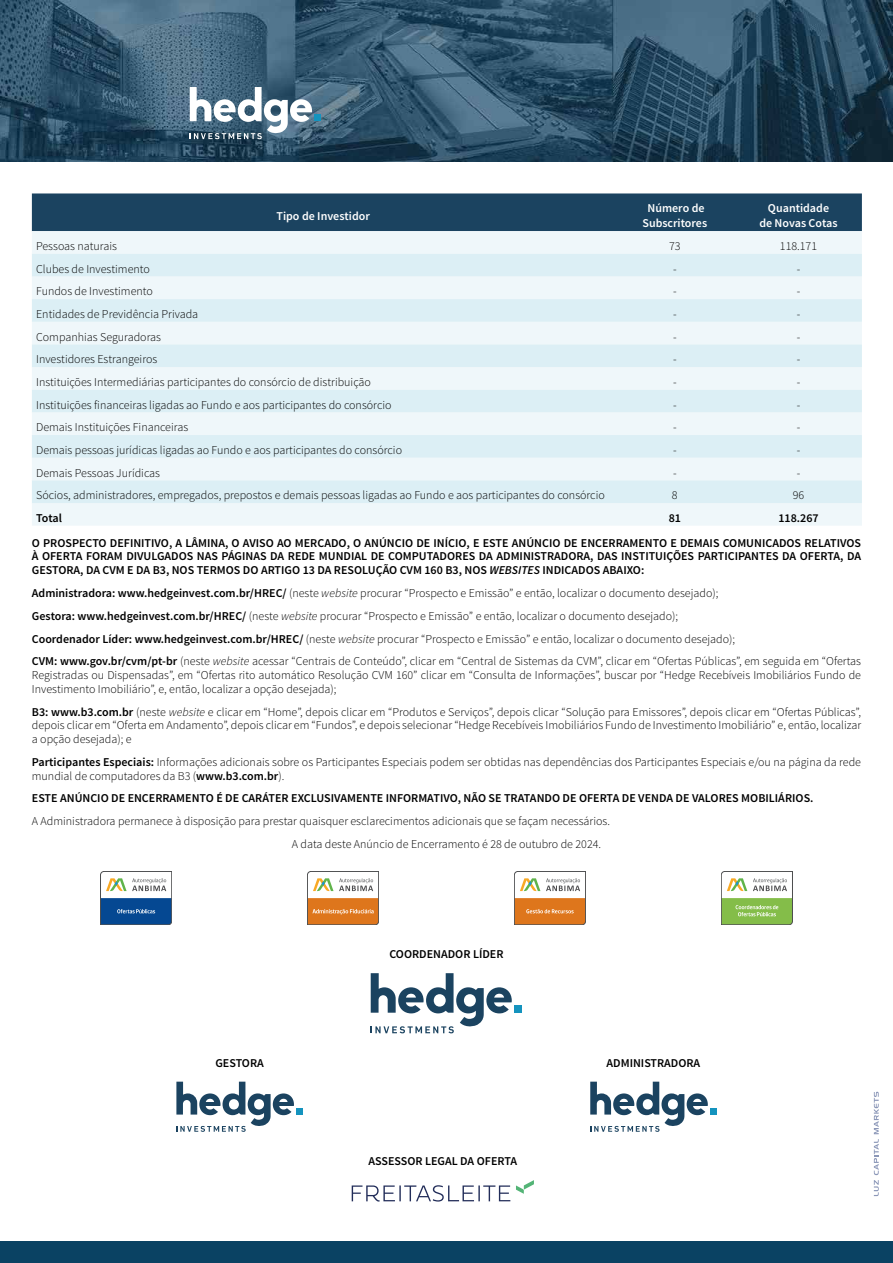
<style>
.page{position:relative;width:893px;height:1263px;background:#fff}
.page>*{position:absolute;margin:0;border:0;box-sizing:border-box;transform-origin:0 0}
.t1{font:300 12px/22.8px "Source Sans Pro";color:#000}
.t2{font:600 12px/24.9px "Source Sans Pro";color:#000}
.t3{font:600 12px/15px "Source Sans Pro";color:#fff;text-align:center}
.s1{font-style:italic}
.s2{font-weight:600}
</style>
<div class="page">
<img style="left:0;top:0;width:893px;height:162px">
<div style="left:0;top:1242px;width:893px;height:21px;background:#0a4263"></div>
<div style="left:314px;top:114px;width:7px;height:7px;background:#1493be"></div>
<svg style="left:190px;top:87px;width:122px;height:52px"></svg>
<svg style="left:874px;top:1092px;width:5px;height:104px"></svg>
<div style="left:32px;top:193px;width:830px;height:38px;background:#1b4360"></div>
<div style="left:32px;top:231px;width:830px;height:295px;background:#eff7fa"></div>
<svg style="left:32px;top:254px;width:830px;height:249px;fill:#dceff5"></svg>
<svg style="left:100px;top:871px;width:72px;height:54px"></svg>
<svg style="left:307px;top:871px;width:72px;height:54px"></svg>
<svg style="left:514px;top:871px;width:72px;height:54px"></svg>
<svg style="left:721px;top:871px;width:72px;height:54px"></svg>
<div style="left:514px;top:1005px;width:8px;height:8px;background:#1493be"></div>
<svg style="left:371px;top:973px;width:141px;height:60px"></svg>
<div style="left:296px;top:1108px;width:7px;height:6px;background:#1493be"></div>
<svg style="left:176px;top:1082px;width:118px;height:50px"></svg>
<div style="left:710px;top:1108px;width:7px;height:6px;background:#1493be"></div>
<svg style="left:590px;top:1082px;width:118px;height:50px"></svg>
<svg style="left:352px;top:1185px;width:158px;height:16px"></svg>
<svg style="left:516px;top:1180px;width:18px;height:14px"></svg>
<p class="t3" style="left:276px;top:209px;width:95px">Tipo de Investidor</p>
<p class="t3" style="left:642px;top:201px;width:66px">Número de<br>Subscritores</p>
<p class="t3" style="left:759px;top:201px;width:80px">Quantidade<br>de Novas Cotas</p>
<p class="t1" style="left:36px;top:235px;width:82px">Pessoas naturais</p>
<p class="t1" style="left:669px;top:235px;width:13px">73</p>
<p class="t1" style="left:780px;top:235px;width:39px">118.171</p>
<p class="t1" style="left:36px;top:257px;width:115px">Clubes de Investimento</p>
<p class="t1" style="left:673px;top:257px;width:5px">-</p>
<p class="t1" style="left:797px;top:257px;width:5px">-</p>
<p class="t1" style="left:36px;top:280px;width:118px">Fundos de Investimento</p>
<p class="t1" style="left:673px;top:280px;width:5px">-</p>
<p class="t1" style="left:797px;top:280px;width:5px">-</p>
<p class="t1" style="left:36px;top:303px;width:164px">Entidades de Previdência Privada</p>
<p class="t1" style="left:673px;top:303px;width:5px">-</p>
<p class="t1" style="left:797px;top:303px;width:5px">-</p>
<p class="t1" style="left:36px;top:325px;width:126px">Companhias Seguradoras</p>
<p class="t1" style="left:673px;top:325px;width:5px">-</p>
<p class="t1" style="left:797px;top:325px;width:5px">-</p>
<p class="t1" style="left:36px;top:348px;width:123px">Investidores Estrangeiros</p>
<p class="t1" style="left:673px;top:348px;width:5px">-</p>
<p class="t1" style="left:797px;top:348px;width:5px">-</p>
<p class="t1" style="left:36px;top:371px;width:336px">Instituições Intermediárias participantes do consórcio de distribuição</p>
<p class="t1" style="left:673px;top:371px;width:5px">-</p>
<p class="t1" style="left:797px;top:371px;width:5px">-</p>
<p class="t1" style="left:36px;top:393px;width:357px">Instituições financeiras ligadas ao Fundo e aos participantes do consórcio</p>
<p class="t1" style="left:673px;top:393px;width:5px">-</p>
<p class="t1" style="left:797px;top:393px;width:5px">-</p>
<p class="t1" style="left:36px;top:416px;width:154px">Demais Instituições Financeiras</p>
<p class="t1" style="left:673px;top:416px;width:5px">-</p>
<p class="t1" style="left:797px;top:416px;width:5px">-</p>
<p class="t1" style="left:36px;top:439px;width:367px">Demais pessoas jurídicas ligadas ao Fundo e aos participantes do consórcio</p>
<p class="t1" style="left:673px;top:439px;width:5px">-</p>
<p class="t1" style="left:797px;top:439px;width:5px">-</p>
<p class="t1" style="left:36px;top:461px;width:126px">Demais Pessoas Jurídicas</p>
<p class="t1" style="left:673px;top:461px;width:5px">-</p>
<p class="t1" style="left:797px;top:461px;width:5px">-</p>
<p class="t1" style="left:36px;top:484px;width:570px">Sócios, administradores, empregados, prepostos e demais pessoas ligadas ao Fundo e aos participantes do consórcio</p>
<p class="t1" style="left:672px;top:484px;width:7px">8</p>
<p class="t1" style="left:793px;top:484px;width:13px">96</p>
<p class="t2" style="left:36px;top:506px;width:27px">Total</p>
<p class="t2" style="left:669px;top:506px;width:14px">81</p>
<p class="t2" style="left:32px;top:506px;width:831px;text-indent:746px">118.267<br>O PROSPECTO DEFINITIVO, A LÂMINA, O AVISO AO MERCADO, O ANÚNCIO DE INÍCIO, E ESTE ANÚNCIO DE ENCERRAMENTO E DEMAIS COMUNICADOS RELATIVOS</p>
<p class="t2" style="left:32px;top:550px;width:831px;line-height:13.8px">À OFERTA FORAM DIVULGADOS NAS PÁGINAS DA REDE MUNDIAL DE COMPUTADORES DA ADMINISTRADORA, DAS INSTITUIÇÕES PARTICIPANTES DA OFERTA, DA<br>GESTORA, DA CVM E DA B3, NOS TERMOS DO ARTIGO 13 DA RESOLUÇÃO CVM 160 B3, NOS <span class="s1">WEBSITES</span> INDICADOS ABAIXO:</p>
<p class="t1" style="left:32px;top:582px;width:831px"><span class="s2">Administradora: www.hedgeinvest.com.br/HREC/</span> (neste <span class="s1">website</span> procurar “Prospecto e Emissão” e então, localizar o documento desejado);<br><span class="s2">Gestora: www.hedgeinvest.com.br/HREC/</span> (neste <span class="s1">website</span> procurar “Prospecto e Emissão” e então, localizar o documento desejado);<br><span class="s2">Coordenador Líder: www.hedgeinvest.com.br/HREC/</span> (neste <span class="s1">website</span> procurar “Prospecto e Emissão” e então, localizar o documento desejado);<br><span class="s2">CVM: www.gov.br/cvm/pt-br</span> (neste <span class="s1">website</span> acessar “Centrais de Conteúdo”, clicar em “Central de Sistemas da CVM”, clicar em “Ofertas Públicas”, em seguida em “Ofertas</p>
<p class="t1" style="left:32px;top:668px;width:831px;line-height:13.8px">Registradas ou Dispensadas”, em “Ofertas rito automático Resolução CVM 160” clicar em “Consulta de Informações”, buscar por “Hedge Recebíveis Imobiliários Fundo de<br>Investimento Imobiliário”, e, então, localizar a opção desejada);</p>
<p class="t1" style="left:32px;top:705px;width:831px;line-height:13.8px;text-align:justify"><span class="s2">B3: www.b3.com.br</span> (neste <span class="s1">website</span> e clicar em “Home”, depois clicar em “Produtos e Serviços”, depois clicar “Solução para Emissores”, depois clicar em “Ofertas Públicas”, depois clicar em “Oferta em Andamento”, depois clicar em “Fundos”, e depois selecionar “Hedge Recebíveis Imobiliários Fundo de Investimento Imobiliário” e, então, localizar a opção desejada); e</p>
<p class="t1" style="left:32px;top:755px;width:831px;line-height:13.8px"><span class="s2">Participantes Especiais:</span> Informações adicionais sobre os Participantes Especiais podem ser obtidas nas dependências dos Participantes Especiais e/ou na página da rede mundial de computadores da B3 (<span class="s2">www.b3.com.br</span>).</p>
<p class="t2" style="left:32px;top:786px;width:783px">ESTE ANÚNCIO DE ENCERRAMENTO É DE CARÁTER EXCLUSIVAMENTE INFORMATIVO, NÃO SE TRATANDO DE OFERTA DE VENDA DE VALORES MOBILIÁRIOS.</p>
<p class="t1" style="left:292px;top:810px;width:320px;text-indent:-260px">A Administradora permanece à disposição para prestar quaisquer esclarecimentos adicionais que se façam necessários.<br>A data deste Anúncio de Encerramento é 28 de outubro de 2024.</p>
<p class="t2" style="left:389px;top:942px;width:116px">COORDENADOR LÍDER</p>
<p class="t2" style="left:215px;top:1050px;width:50px">GESTORA</p>
<p class="t2" style="left:606px;top:1050px;width:95px">ADMINISTRADORA</p>
<p class="t2" style="left:368px;top:1149px;width:150px">ASSESSOR LEGAL DA OFERTA</p>
</div>
